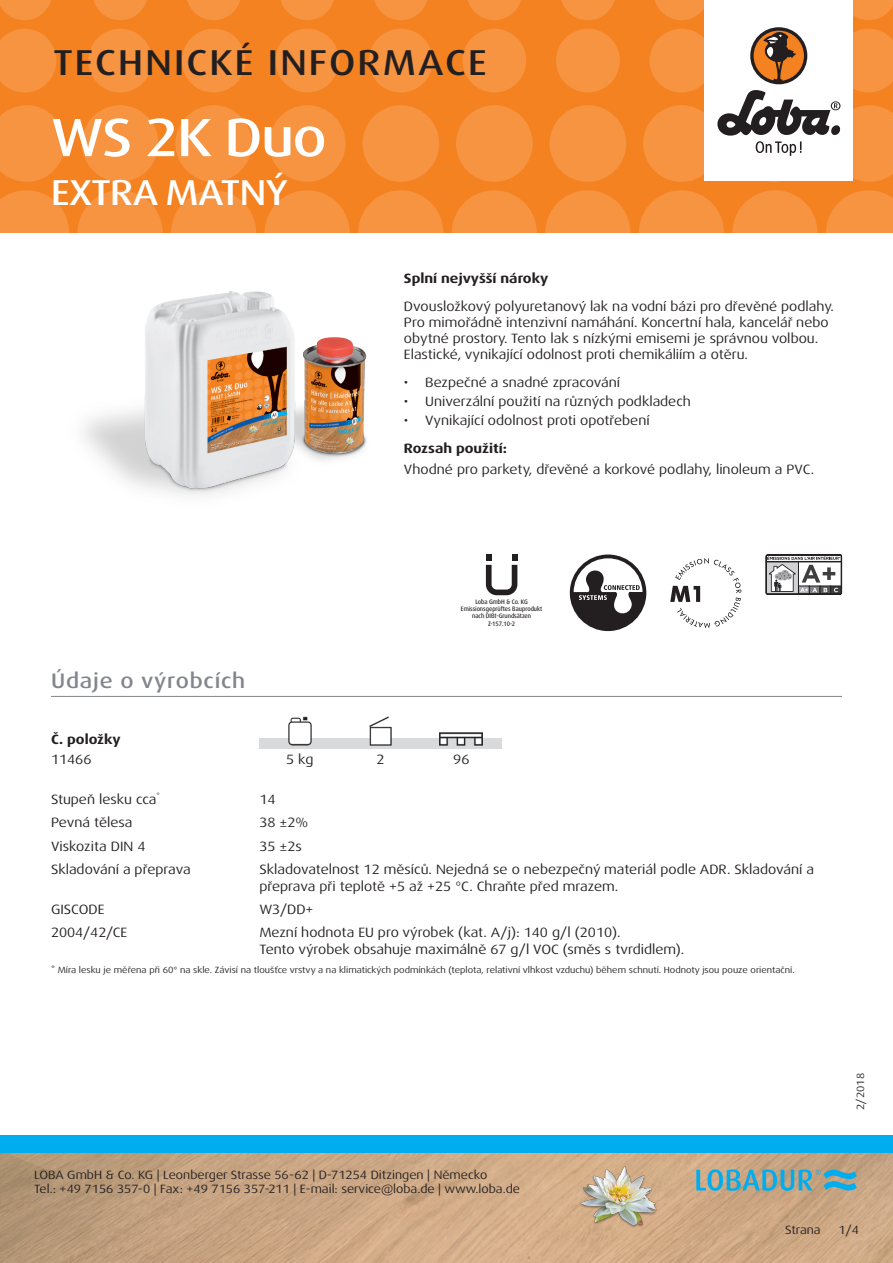
<style>
.page{position:relative;width:893px;height:1263px;background:#fff}
.page>*{position:absolute;margin:0;border:0;box-sizing:border-box;transform-origin:0 0}
.t1{font:500 expanded 54px "Dax Pro";letter-spacing:-.025em;color:#fff}
.t2{font:500 expanded 36px "Dax Pro";letter-spacing:.06em;color:#231f20}
.t3{font:500 expanded 36px "Dax Pro";letter-spacing:-.015em;color:#fff}
.Titel_grau{font:500 expanded 21px "Dax Pro";letter-spacing:.04em;color:#82858b}
.Text{font:expanded 13.5px/16.2px "Dax Pro";color:#231f20}
.Text_Bold{font:700 expanded 13.5px "Dax Pro";color:#231f20}
.Text_zentriert{font:expanded 13.5px "Dax Pro";color:#231f20}
.Pagina{font:expanded 12px/14.4px "Dax Pro";color:#231f20}
.t4{font:expanded 10.5px "Dax Pro";color:#231f20}
.Fussnote{font:expanded 9px "Dax Pro";color:#231f20}
.DIBT{font:500 expanded 6.45px/7.5px "Dax Pro";color:#231f20;text-align:center;scale:.82 1}
</style>
<div class="page">
<div style="left:0;top:0;width:893px;height:233px;background:#f58220"></div>
<svg style="left:0;top:190px;width:69px;height:43px"></svg>
<svg style="left:78px;top:190px;width:85px;height:85px;fill:#f69441"></svg>
<svg style="left:171px;top:190px;width:85px;height:85px;fill:#f69441"></svg>
<svg style="left:265px;top:190px;width:85px;height:85px;fill:#f69441"></svg>
<svg style="left:358px;top:190px;width:85px;height:85px;fill:#f69441"></svg>
<svg style="left:545px;top:190px;width:85px;height:85px;fill:#f69441"></svg>
<svg style="left:452px;top:190px;width:85px;height:85px;fill:#f69441"></svg>
<svg style="left:732px;top:190px;width:85px;height:85px;fill:#f69441"></svg>
<svg style="left:639px;top:190px;width:85px;height:85px;fill:#f69441"></svg>
<svg style="left:826px;top:190px;width:67px;height:43px"></svg>
<svg style="left:0;top:105px;width:65px;height:77px"></svg>
<svg style="left:82px;top:105px;width:76px;height:77px"></svg>
<svg style="left:175px;top:105px;width:77px;height:77px"></svg>
<svg style="left:269px;top:105px;width:76px;height:77px"></svg>
<svg style="left:456px;top:105px;width:77px;height:77px"></svg>
<svg style="left:362px;top:105px;width:77px;height:77px"></svg>
<svg style="left:550px;top:105px;width:76px;height:77px"></svg>
<svg style="left:0;top:29px;width:56px;height:63px"></svg>
<svg style="left:182px;top:29px;width:64px;height:63px"></svg>
<svg style="left:88px;top:29px;width:64px;height:63px"></svg>
<svg style="left:275px;top:29px;width:64px;height:63px"></svg>
<svg style="left:462px;top:29px;width:64px;height:63px"></svg>
<svg style="left:369px;top:29px;width:64px;height:63px"></svg>
<svg style="left:556px;top:29px;width:64px;height:63px"></svg>
<svg style="left:0;top:0;width:51px;height:20px"></svg>
<svg style="left:187px;top:0;width:53px;height:20px"></svg>
<svg style="left:468px;top:0;width:53px;height:20px"></svg>
<svg style="left:655px;top:0;width:49px;height:20px"></svg>
<svg style="left:93px;top:0;width:54px;height:20px"></svg>
<svg style="left:374px;top:0;width:54px;height:20px"></svg>
<svg style="left:281px;top:0;width:53px;height:20px"></svg>
<svg style="left:561px;top:0;width:54px;height:20px"></svg>
<svg style="left:853px;top:0;width:40px;height:20px"></svg>
<img style="left:0;top:1152px;width:893px;height:111px">
<div style="left:0;top:1135px;width:893px;height:17px;background:#00aeef"></div>
<div style="left:704px;top:0;width:149px;height:181px;background:#fff"></div>
<svg style="left:643px;top:28px;width:250px;height:154px"></svg>
<img style="left:578px;top:1161px;width:82px;height:81px">
<svg style="left:696px;top:1169px;width:161px;height:22px;background:#74a7ae"></svg>
<hr style="left:51px;top:696px;width:791px;height:1px;background:#82858b">
<img style="left:288px;top:716px;width:195px;height:22px">
<img style="left:259px;top:738px;width:243px;height:11px">
<img style="left:83px;top:272px;width:284px;height:224px">
<svg style="left:486px;top:554px;width:31px;height:41px"></svg>
<svg style="left:570px;top:554px;width:76px;height:77px"></svg>
<svg style="left:670px;top:558px;width:71px;height:70px"></svg>
<svg style="left:766px;top:555px;width:76px;height:39px"></svg>
<h2 class="t2" style="left:53px;top:40px;width:435px">TECHNICKÉ INFORMACE</h2>
<p class="t1" style="left:51px;top:103px;width:277px">WS 2K Duo</p>
<h2 class="t3" style="left:51px;top:169px;width:238px">EXTRA MATNÝ</h2>
<p class="Titel_grau" style="left:51px;top:667px;width:196px">Údaje o výrobcích</p>
<p class="Text_Bold" style="left:404px;top:269px;width:146px">Splní nejvyšší nároky</p>
<p class="Text" style="left:404px;top:298px;width:431px">Dvousložkový polyuretanový lak na vodní bázi pro dřevěné podlahy.<br>Pro mimořádně intenzivní namáhání. Koncertní hala, kancelář nebo obytné prostory. Tento lak s nízkými emisemi je správnou volbou.<br>Elastické, vynikající odolnost proti chemikáliím a otěru.</p>
<p class="Text" style="left:404px;top:374px;width:218px">• Bezpečné a snadné zpracování</p>
<p class="Text" style="left:404px;top:393px;width:288px">• Univerzální použití na různých podkladech</p>
<p class="Text" style="left:404px;top:412px;width:247px">• Vynikající odolnost proti opotřebení</p>
<p class="Text_Bold" style="left:404px;top:439px;width:105px">Rozsah použití:</p>
<p class="Text" style="left:404px;top:461px;width:412px">Vhodné pro parkety, dřevěné a korkové podlahy, linoleum a PVC.</p>
<p class="DIBT" style="left:461px;top:598px;width:101px">Loba GmbH &amp; Co. KG<br>Emissionsgeprüftes Bauprodukt nach DIBt-Grundsätzen<br>Z-157.10-2</p>
<p class="Text_Bold" style="left:51px;top:731px;width:71px">Č. položky</p>
<p class="Text" style="left:51px;top:751px;width:42px">11466</p>
<p class="Text_zentriert" style="left:286px;top:750px;width:29px">5 kg</p>
<p class="Text_zentriert" style="left:377px;top:750px;width:10px">2</p>
<p class="Text_zentriert" style="left:453px;top:750px;width:18px">96</p>
<p class="Text" style="left:51px;top:791px;width:110px">Stupeň lesku cca<sup>*</sup></p>
<p class="Text" style="left:259px;top:791px;width:18px">14</p>
<p class="Text" style="left:51px;top:815px;width:83px">Pevná tělesa</p>
<p class="Text" style="left:259px;top:815px;width:50px">38 ±2%</p>
<p class="Text" style="left:51px;top:838px;width:96px">Viskozita DIN 4</p>
<p class="Text" style="left:259px;top:838px;width:44px">35 ±2s</p>
<p class="Text" style="left:51px;top:862px;width:141px">Skladování a přeprava</p>
<p class="Text" style="left:259px;top:862px;width:556px">Skladovatelnost 12 měsíců. Nejedná se o nebezpečný materiál podle ADR. Skladování a přeprava při teplotě +5 až +25 °C. Chraňte před mrazem.</p>
<p class="Text" style="left:51px;top:901px;width:55px">GISCODE</p>
<p class="Text" style="left:259px;top:901px;width:56px">W3/DD+</p>
<p class="Text" style="left:51px;top:925px;width:78px">2004/42/CE</p>
<p class="Text" style="left:259px;top:925px;width:363px">Mezní hodnota EU pro výrobek (kat. A/j): 140 g/l (2010).</p>
<p class="Text" style="left:259px;top:941px;width:426px">Tento výrobek obsahuje maximálně 67 g/l VOC (směs s tvrdidlem).</p>
<p class="Fussnote" style="left:51px;top:965px;width:745px">* Míra lesku je měřena při 60° na skle. Závisí na tloušťce vrstvy a na klimatických podmínkách (teplota, relativní vlhkost vzduchu) během schnutí. Hodnoty jsou pouze orientační.</p>
<p class="Pagina" style="left:34px;top:1167px;width:487px">LOBA GmbH &amp; Co. KG | Leonberger Strasse 56-62 | D-71254 Ditzingen | Německo<br>Tel.: +49 7156 357-0 | Fax: +49 7156 357-211 | E-mail: service@loba.de | www.loba.de</p>
<p class="t4" style="left:854px;top:1110px;width:38px;rotate:-90deg">2/2018</p>
<p class="Pagina" style="left:785px;top:1223px;width:37px">Strana</p>
<p class="Pagina" style="left:838px;top:1223px;width:22px">1/4</p>
</div>
